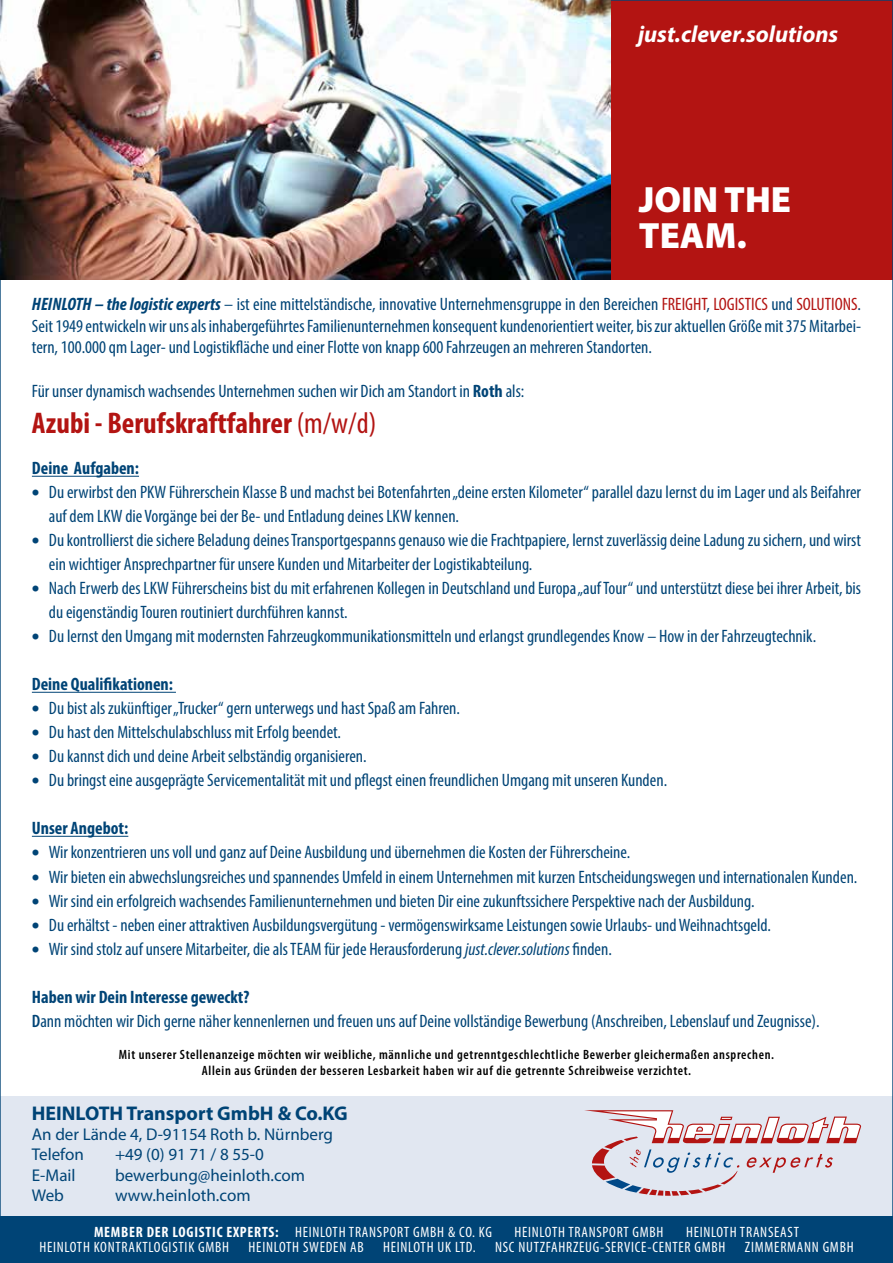
<style>
.page{position:relative;width:893px;height:1263px;background:#fff}
.page>*{position:absolute;margin:0;border:0;box-sizing:border-box;transform-origin:0 0}
.t1{font:900 36.6px/36.6px "Myriad Pro";color:#fff}
.t2{font:700 condensed 30px "Myriad Pro";color:#b31412}
.t3{font:italic 700 23.4px "Myriad Pro";color:#fff}
.t4{font:700 19.95px "Myriad Pro";color:#004476}
.t5{font:condensed 18px/24px "Myriad Pro";color:#004476}
.t6{font:700 condensed 18px "Myriad Pro";color:#004476}
.t7{font:17.1px/20.4px "Myriad Pro";color:#004476}
.t8{font:condensed 15px "Myriad Pro";letter-spacing:.05em;color:#fff}
.t9{font:600 condensed 13.5px/16.2px "Myriad Pro";letter-spacing:.05em;color:#000;text-align:center}
.s1{font-weight:700;font-style:italic}
.s2{color:#b31412}
.s3{font-weight:700}
.s4{font-weight:400}
.s5{font-weight:900;font-stretch:normal;font-size:21px}
.s6{font-style:italic}
.s7{font-weight:600}
</style>
<div class="page">
<div style="left:0;top:1096px;width:893px;height:130px;background:#e1e7f1"></div>
<div style="left:0;top:1216px;width:893px;height:47px;background:#004476"></div>
<div style="left:610px;top:0;width:283px;height:279px;background:#b31412"></div>
<hr style="left:32px;top:476px;width:107px;height:1px;background:#004476">
<hr style="left:32px;top:692px;width:144px;height:1px;background:#004476">
<hr style="left:32px;top:836px;width:96px;height:1px;background:#004476">
<svg style="left:584px;top:1110px;width:277px;height:86px"></svg>
<img style="left:0;top:0;width:610px;height:279px">
<p class="t3" style="left:638px;top:19px;width:202px">just.clever.solutions</p>
<h1 class="t1" style="left:639px;top:181px;width:154px">JOIN THE<br>TEAM.</h1>
<p class="t5" style="left:32px;top:293px;width:831px;line-height:21.6px;text-align:justify"><span class="s1">HEINLOTH – the logistic experts</span> – ist eine mittelständische, innovative Unternehmensgruppe in den Bereichen <span class="s2">FREIGHT</span>, <span class="s2">LOGISTICS</span> und <span class="s2">SOLUTIONS</span>.<br>Seit 1949 entwickeln wir uns als inhabergeführtes Familienunternehmen konsequent kundenorientiert weiter, bis zur aktuellen Größe mit 375 Mitarbei&shy;tern, 100.000 qm Lager- und Logistikfläche und einer Flotte von knapp 600 Fahrzeugen an mehreren Standorten.</p>
<p class="t5" style="left:32px;top:379px;width:494px">Für unser dynamisch wachsendes Unternehmen suchen wir Dich am Standort in <span class="s3">Roth</span> als:</p>
<h2 class="t2" style="left:32px;top:404px;width:346px">Azubi - Berufskraftfahrer <span class="s4">(m/w/d)</span></h2>
<p class="t6" style="left:32px;top:457px;width:109px">Deine Aufgaben:</p>
<p class="t5" style="left:49px;top:480px;width:814px;text-indent:-17px"><span class="s5">•</span> Du erwirbst den PKW Führerschein Klasse B und machst bei Botenfahrten „deine ersten Kilometer“ parallel dazu lernst du im Lager und als Beifahrer auf dem LKW die Vorgänge bei der Be- und Entladung deines LKW kennen.</p>
<p class="t5" style="left:49px;top:528px;width:814px;text-indent:-17px"><span class="s5">•</span> Du kontrollierst die sichere Beladung deines Transportgespanns genauso wie die Frachtpapiere, lernst zuverlässig deine Ladung zu sichern, und wirst ein wichtiger Ansprechpartner für unsere Kunden und Mitarbeiter der Logistikabteilung.</p>
<p class="t5" style="left:49px;top:576px;width:814px;text-indent:-17px"><span class="s5">•</span> Nach Erwerb des LKW Führerscheins bist du mit erfahrenen Kollegen in Deutschland und Europa „auf Tour“ und unterstützt diese bei ihrer Arbeit, bis du eigenständig Touren routiniert durchführen kannst.</p>
<p class="t5" style="left:32px;top:624px;width:786px"><span class="s5">•</span> Du lernst den Umgang mit modernsten Fahrzeugkommunikationsmitteln und erlangst grundlegendes Know – How in der Fahrzeugtechnik.</p>
<p class="t6" style="left:32px;top:673px;width:143px">Deine Qualifikationen:</p>
<p class="t5" style="left:32px;top:696px;width:430px"><span class="s5">•</span> Du bist als zukünftiger „Trucker“ gern unterwegs und hast Spaß am Fahren.</p>
<p class="t5" style="left:32px;top:720px;width:311px"><span class="s5">•</span> Du hast den Mittelschulabschluss mit Erfolg beendet.</p>
<p class="t5" style="left:32px;top:744px;width:336px"><span class="s5">•</span> Du kannst dich und deine Arbeit selbständig organisieren.</p>
<p class="t5" style="left:32px;top:768px;width:637px"><span class="s5">•</span> Du bringst eine ausgeprägte Servicementalität mit und pflegst einen freundlichen Umgang mit unseren Kunden.</p>
<p class="t6" style="left:32px;top:817px;width:98px">Unser Angebot:</p>
<p class="t5" style="left:32px;top:840px;width:600px"><span class="s5">•</span> Wir konzentrieren uns voll und ganz auf Deine Ausbildung und übernehmen die Kosten der Führerscheine.</p>
<p class="t5" style="left:32px;top:864px;width:827px"><span class="s5">•</span> Wir bieten ein abwechslungsreiches und spannendes Umfeld in einem Unternehmen mit kurzen Entscheidungswegen und internationalen Kunden.</p>
<p class="t5" style="left:32px;top:888px;width:724px"><span class="s5">•</span> Wir sind ein erfolgreich wachsendes Familienunternehmen und bieten Dir eine zukunftssichere Perspektive nach der Ausbildung.</p>
<p class="t5" style="left:32px;top:912px;width:741px"><span class="s5">•</span> Du erhältst - neben einer attraktiven Ausbildungsvergütung - vermögenswirksame Leistungen sowie Urlaubs- und Weihnachtsgeld.</p>
<p class="t5" style="left:32px;top:936px;width:582px"><span class="s5">•</span> Wir sind stolz auf unsere Mitarbeiter, die als TEAM für jede Herausforderung <span class="s6">just.clever.solutions</span> finden.</p>
<p class="t5" style="left:32px;top:984px;width:789px"><span class="s3">Haben wir Dein Interesse geweckt?<br></span><span class="s7">D</span>ann möchten wir Dich gerne näher kennenlernen und freuen uns auf Deine vollständige Bewerbung (Anschreiben, Lebenslauf und Zeugnisse).</p>
<p class="t9" style="left:119px;top:1046px;width:657px">Mit unserer Stellenanzeige möchten wir weibliche, männliche und getrenntgeschlechtliche Bewerber gleichermaßen ansprechen.<br>Allein aus Gründen der besseren Lesbarkeit haben wir auf die getrennte Schreibweise verzichtet.</p>
<p class="t4" style="left:32px;top:1100px;width:317px">HEINLOTH Transport GmbH &amp; Co.KG</p>
<p class="t7" style="left:32px;top:1124px;width:303px">An der Lände 4, D-91154 Roth b. Nürnberg<br>Telefon</p>
<p class="t7" style="left:115px;top:1144px;width:150px">+49 (0) 91 71 / 8 55-0</p>
<p class="t7" style="left:32px;top:1165px;width:45px">E-Mail</p>
<p class="t7" style="left:115px;top:1165px;width:192px">bewerbung@heinloth.com</p>
<p class="t7" style="left:32px;top:1185px;width:34px">Web</p>
<p class="t7" style="left:115px;top:1185px;width:137px">www.heinloth.com</p>
<p class="t8" style="left:94px;top:1223px;width:399px"><span class="s3">MEMBER DER LOGISTIC EXPERTS:</span> HEINLOTH TRANSPORT GMBH &amp; CO. KG</p>
<p class="t8" style="left:514px;top:1223px;width:151px">HEINLOTH TRANSPORT GMBH</p>
<p class="t8" style="left:686px;top:1223px;width:114px">HEINLOTH TRANSEAST</p>
<p class="t8" style="left:39px;top:1238px;width:191px">HEINLOTH KONTRAKTLOGISTIK GMBH</p>
<p class="t8" style="left:249px;top:1238px;width:117px">HEINLOTH SWEDEN AB</p>
<p class="t8" style="left:383px;top:1238px;width:94px">HEINLOTH UK LTD.</p>
<p class="t8" style="left:495px;top:1238px;width:232px">NSC NUTZFAHRZEUG-SERVICE-CENTER GMBH</p>
<p class="t8" style="left:745px;top:1238px;width:110px">ZIMMERMANN GMBH</p>
</div>
